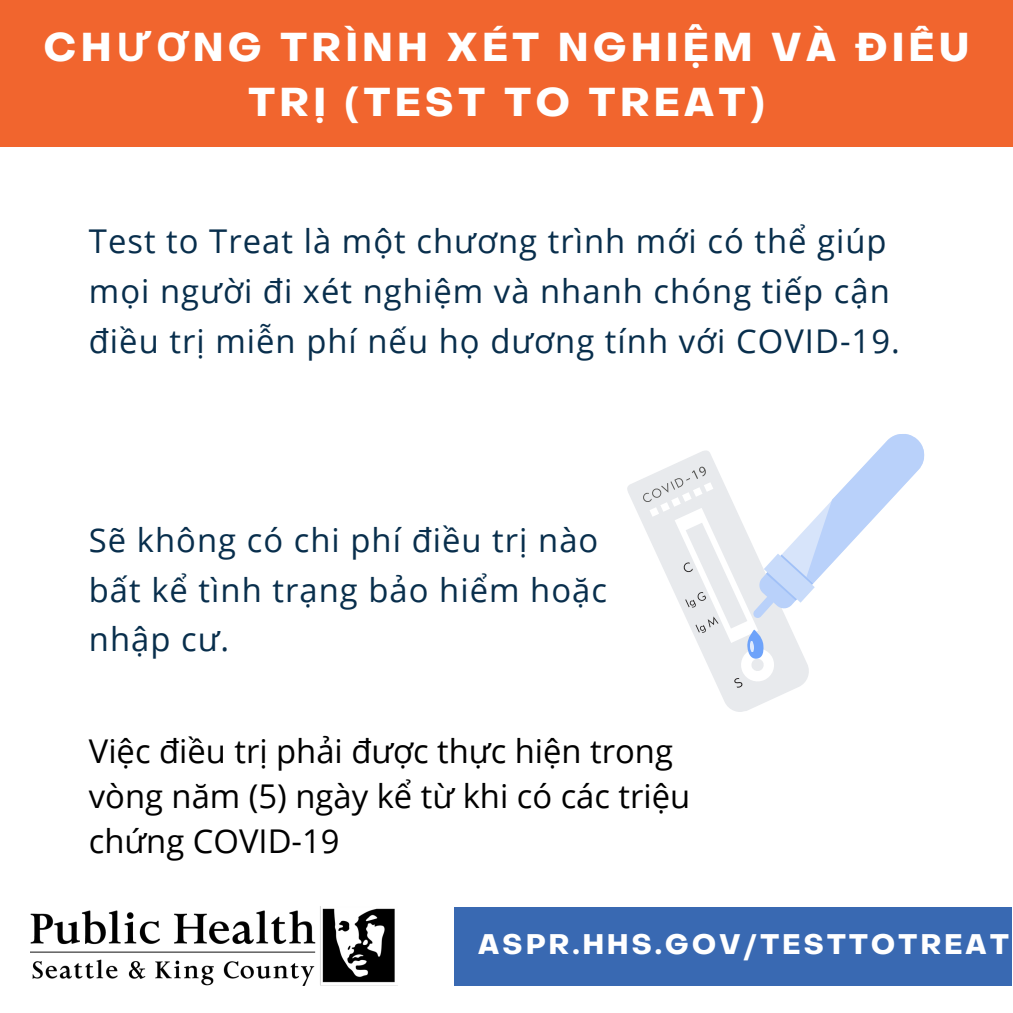
<style>
.page{position:relative;width:1013px;height:1013px;background:#fff}
.page>*{position:absolute;margin:0;border:0;box-sizing:border-box;transform-origin:0 0}
.t1{font:700 39.5px/55.2px "Object Sans";letter-spacing:.12em;color:#fff;text-align:center}
.t2{font:32.75px/49.8px "Open Sans";letter-spacing:.035em;color:#082e4c}
.t3{font:32.75px/45px "Open Sans";color:#000}
.t4{font:700 27.75px "Object Sans";letter-spacing:.12em;color:#fff}
.s1{font-family:"Noto Sans"}
</style>
<div class="page">
<img style="left:30px;top:906px;width:365px;height:79px">
<div style="left:0;top:0;width:1012px;height:146px;background:#f1652e"></div>
<div style="left:455px;top:906px;width:556px;height:79px;background:#3969b2"></div>
<svg style="left:627px;top:479px;width:169px;height:233px"></svg>
<svg style="left:642px;top:434px;width:283px;height:254px"></svg>
<p class="t1" style="left:44px;top:23px;width:926px">CH<span class="s1">ƯƠ</span>NG TRÌNH XÉT NGHIỆM VÀ ĐIỀU<br>TRỊ (TEST TO TREAT)</p>
<p class="t2" style="left:89px;top:215px;width:812px">Test to Treat là một chương trình mới có thể giúp mọi người đi xét nghiệm và nhanh chóng tiếp cận điều trị miễn phí nếu họ dương tính với COVID-19.</p>
<p class="t2" style="left:89px;top:514px;width:519px">Sẽ không có chi phí điều trị nào bất kể tình trạng bảo hiểm hoặc nhập cư.</p>
<p class="t3" style="left:89px;top:728px;width:603px">Việc điều trị phải được thực hiện trong vòng năm (5) ngày kể từ khi có các triệu chứng COVID-19</p>
<p class="t4" style="left:478px;top:933px;width:532px">ASPR.HHS.GOV/TESTTOTREAT</p>
</div>
